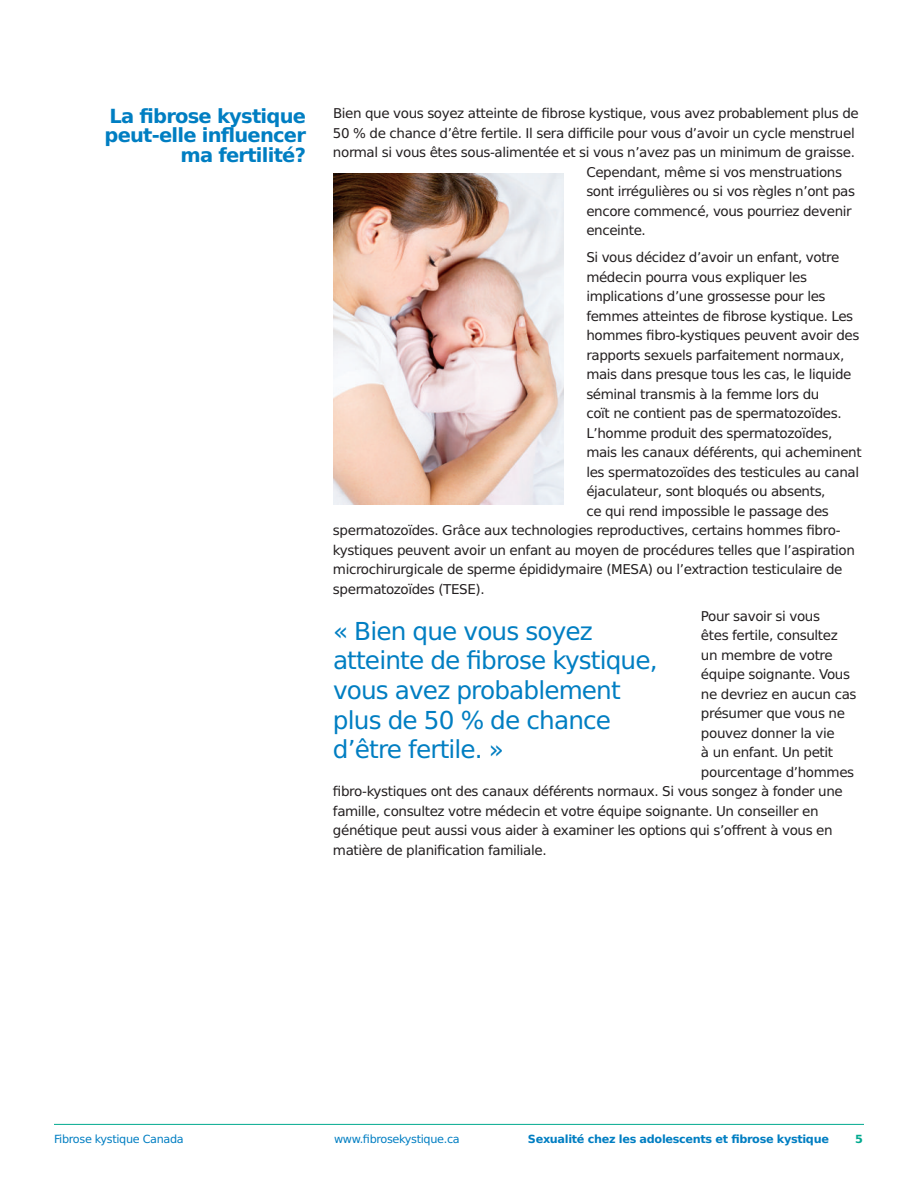
<style>
.page{position:relative;width:918px;height:1188px;background:#fff}
.page>*{position:absolute;margin:0;border:0;box-sizing:border-box;transform-origin:0 0}
.t1{font:24.75px/29.7px "DejaVu Sans";letter-spacing:-.035em;color:#007ec2}
.t2{font:700 19.5px/19.5px "DejaVu Sans";letter-spacing:-.04em;color:#007ec2;text-align:right}
.t3{font:13.5px "DejaVu Sans";letter-spacing:-.03em;color:#231f20}
.t4{font:700 11.25px "DejaVu Sans";letter-spacing:-.03em;color:#007ec2}
.t5{font:11.25px "DejaVu Sans";letter-spacing:-.03em;color:#007ec2}
.t6{font:700 11.25px "DejaVu Sans";color:#00a98f}
</style>
<div class="page">
<hr style="left:54px;top:1124px;width:810px;height:1px;background:#00a98f">
<img style="left:333px;top:174px;width:231px;height:330px">
<h2 class="t2" style="left:105px;top:106px;width:203px">La fibrose kystique peut-elle influencer ma fertilité?</h2>
<p class="t3" style="left:333px;top:103px;width:527px">Bien que vous soyez atteinte de fibrose kystique, vous avez probablement plus de</p>
<p class="t3" style="left:333px;top:122px;width:523px">50 % de chance d’être fertile. Il sera difficile pour vous d’avoir un cycle menstruel</p>
<p class="t3" style="left:333px;top:142px;width:523px">normal si vous êtes sous-alimentée et si vous n’avez pas un minimum de graisse.</p>
<p class="t3" style="left:586px;top:161px;width:257px">Cependant, même si vos menstruations</p>
<p class="t3" style="left:586px;top:181px;width:270px">sont irrégulières ou si vos règles n’ont pas</p>
<p class="t3" style="left:586px;top:200px;width:267px">encore commencé, vous pourriez devenir</p>
<p class="t3" style="left:586px;top:220px;width:61px">enceinte.</p>
<p class="t3" style="left:586px;top:247px;width:255px">Si vous décidez d’avoir un enfant, votre</p>
<p class="t3" style="left:586px;top:266px;width:222px">médecin pourra vous expliquer les</p>
<p class="t3" style="left:586px;top:286px;width:241px">implications d’une grossesse pour les</p>
<p class="t3" style="left:586px;top:305px;width:269px">femmes atteintes de fibrose kystique. Les</p>
<p class="t3" style="left:586px;top:325px;width:275px">hommes fibro-kystiques peuvent avoir des</p>
<p class="t3" style="left:586px;top:344px;width:260px">rapports sexuels parfaitement normaux,</p>
<p class="t3" style="left:586px;top:364px;width:267px">mais dans presque tous les cas, le liquide</p>
<p class="t3" style="left:586px;top:383px;width:235px">séminal transmis à la femme lors du</p>
<p class="t3" style="left:586px;top:403px;width:257px">coït ne contient pas de spermatozoïdes.</p>
<p class="t3" style="left:586px;top:422px;width:247px">L’homme produit des spermatozoïdes,</p>
<p class="t3" style="left:586px;top:442px;width:277px">mais les canaux déférents, qui acheminent</p>
<p class="t3" style="left:586px;top:461px;width:274px">les spermatozoïdes des testicules au canal</p>
<p class="t3" style="left:586px;top:481px;width:241px">éjaculateur, sont bloqués ou absents,</p>
<p class="t3" style="left:586px;top:500px;width:244px">ce qui rend impossible le passage des</p>
<p class="t3" style="left:333px;top:520px;width:509px">spermatozoïdes. Grâce aux technologies reproductives, certains hommes fibro-</p>
<p class="t3" style="left:333px;top:539px;width:524px">kystiques peuvent avoir un enfant au moyen de procédures telles que l’aspiration</p>
<p class="t3" style="left:333px;top:559px;width:511px">microchirurgicale de sperme épididymaire (MESA) ou l’extraction testiculaire de</p>
<p class="t3" style="left:333px;top:578px;width:153px">spermatozoïdes (TESE).</p>
<p class="t3" style="left:701px;top:605px;width:121px">Pour savoir si vous</p>
<p class="t3" style="left:701px;top:625px;width:138px">êtes fertile, consultez</p>
<p class="t3" style="left:701px;top:644px;width:133px">un membre de votre</p>
<p class="t3" style="left:701px;top:664px;width:151px">équipe soignante. Vous</p>
<p class="t3" style="left:701px;top:683px;width:157px">ne devriez en aucun cas</p>
<p class="t3" style="left:701px;top:703px;width:146px">présumer que vous ne</p>
<p class="t3" style="left:701px;top:722px;width:135px">pouvez donner la vie</p>
<p class="t3" style="left:701px;top:742px;width:134px">à un enfant. Un petit</p>
<p class="t3" style="left:701px;top:761px;width:155px">pourcentage d’hommes</p>
<p class="t3" style="left:333px;top:781px;width:511px">fibro-kystiques ont des canaux déférents normaux. Si vous songez à fonder une</p>
<p class="t3" style="left:333px;top:800px;width:487px">famille, consultez votre médecin et votre équipe soignante. Un conseiller en</p>
<p class="t3" style="left:333px;top:820px;width:501px">génétique peut aussi vous aider à examiner les options qui s’offrent à vous en</p>
<p class="t3" style="left:333px;top:839px;width:215px">matière de planification familiale.</p>
<h1 class="t1" style="left:333px;top:615px;width:326px">« Bien que vous soyez atteinte de fibrose kystique, vous avez probablement plus de 50 % de chance d’être fertile. »</h1>
<p class="t5" style="left:54px;top:1129px;width:131px">Fibrose kystique Canada</p>
<p class="t5" style="left:334px;top:1129px;width:127px">www.fibrosekystique.ca</p>
<p class="t4" style="left:528px;top:1129px;width:303px">Sexualité chez les adolescents et fibrose kystique</p>
<p class="t6" style="left:855px;top:1129px;width:9px">5</p>
</div>
